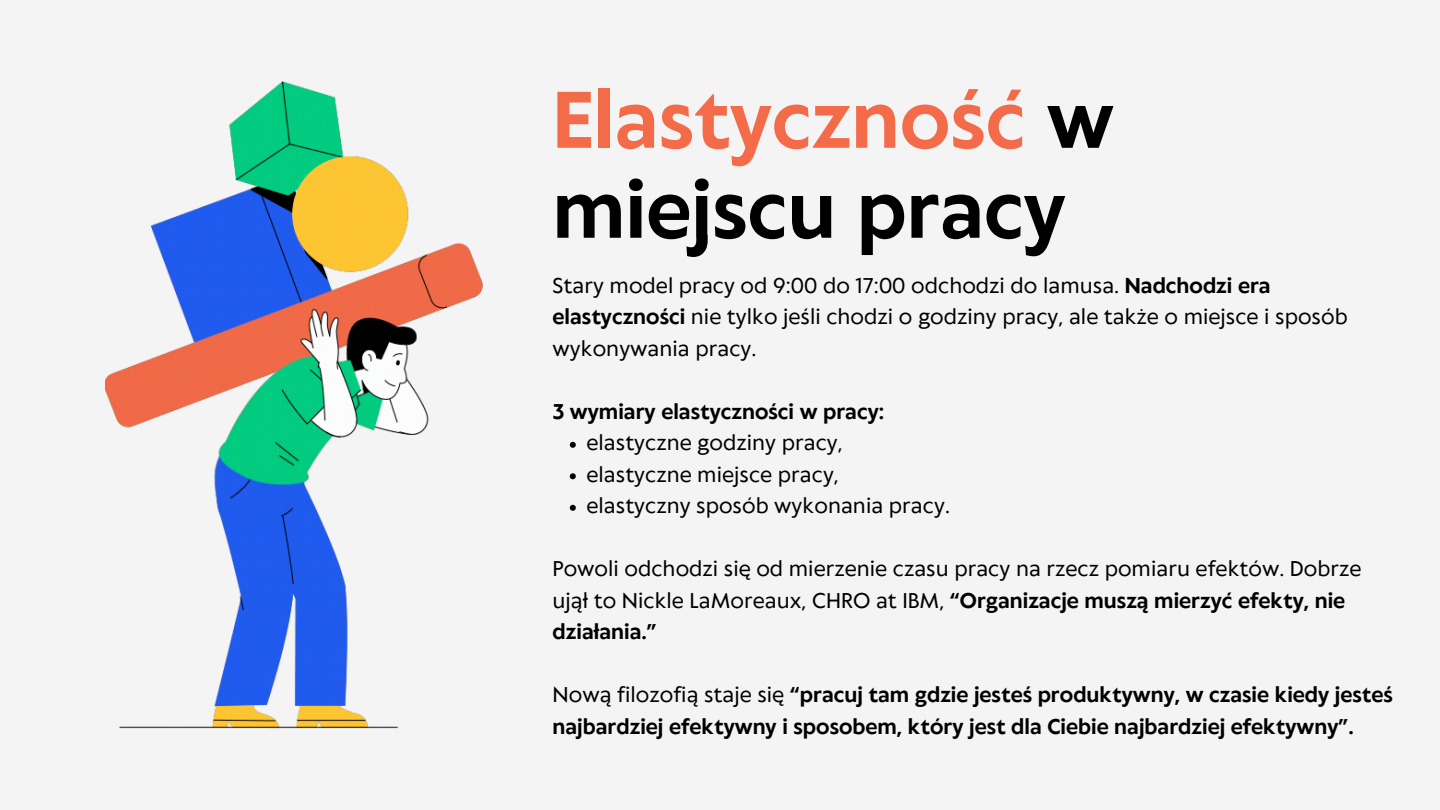
<style>
.page{position:relative;width:1440px;height:810px;background:#f4f4f4}
.page>*{position:absolute;margin:0;border:0;box-sizing:border-box;transform-origin:0 0}
.t1{font:700 75px/90px "Klein Text";color:#000}
.t2{font:20px/31.5px "Klein Text";color:#000}
.t3{font:700 20px/31.5px "Klein Text";color:#000}
.s1{color:#f46b4a}
.s2{font-weight:700}
.s3{font-weight:400}
</style>
<div class="page">
<svg style="left:570px;top:442px;width:6px;height:6px"></svg>
<svg style="left:570px;top:473px;width:6px;height:6px"></svg>
<svg style="left:570px;top:505px;width:6px;height:6px"></svg>
<img style="left:105px;top:81px;width:378px;height:648px">
<p class="t1" style="left:553px;top:81px;width:563px"><span class="s1">Elastyczność</span> w miejscu pracy</p>
<p class="t2" style="left:553px;top:271px;width:797px">Stary model pracy od 9:00 do 17:00 odchodzi do lamusa. <span class="s2">Nadchodzi era elastyczności</span> nie tylko jeśli chodzi o godziny pracy, ale także o miejsce i sposób wykonywania pracy.</p>
<p class="t3" style="left:553px;top:397px;width:333px">3 wymiary elastyczności w pracy:</p>
<p class="t2" style="left:587px;top:428px;width:258px">elastyczne godziny pracy,</p>
<p class="t2" style="left:587px;top:460px;width:254px">elastyczne miejsce pracy,</p>
<p class="t2" style="left:587px;top:491px;width:365px">elastyczny sposób wykonania pracy.</p>
<p class="t2" style="left:553px;top:554px;width:811px">Powoli odchodzi się od mierzenie czasu pracy na rzecz pomiaru efektów. Dobrze ujął to Nickle LaMoreaux, CHRO at IBM, <span class="s2">“Organizacje muszą mierzyć efekty, nie działania.”</span></p>
<p class="t3" style="left:553px;top:680px;width:842px"><span class="s3">Nową filozofią staje się</span> “pracuj tam gdzie jesteś produktywny, w czasie kiedy jesteś najbardziej efektywny i sposobem, który jest dla Ciebie najbardziej efektywny”.</p>
</div>
